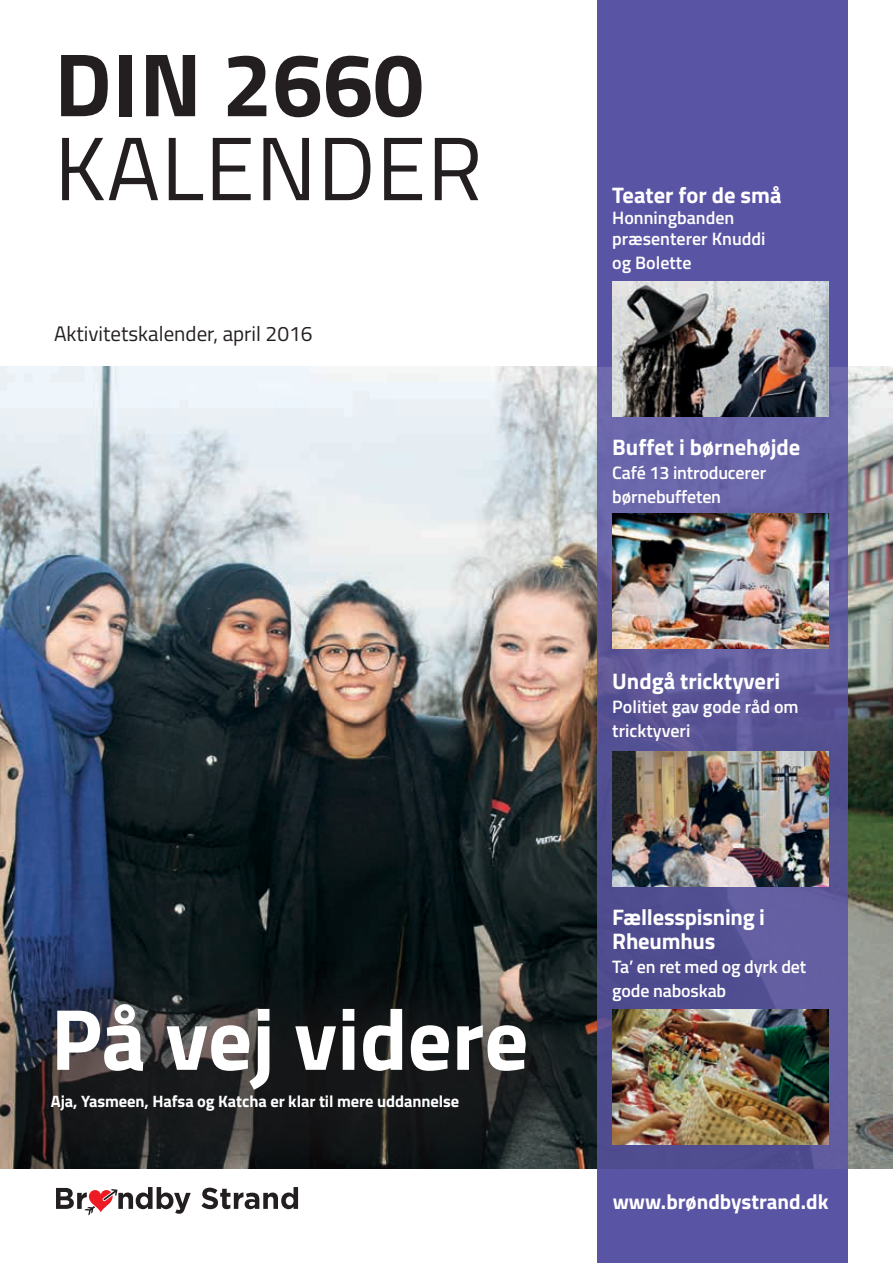
<style>
.page{position:relative;width:893px;height:1263px;background:#fff}
.page>*{position:absolute;margin:0;border:0;box-sizing:border-box;transform-origin:0 0}
.t1{font:90px "Titillium";letter-spacing:.01em;color:#231f20}
.t2{font:700 90px "Titillium";color:#231f20}
.t3{font:700 87px "Titillium";color:#fff}
.t4{font:700 22.5px/24px "Titillium";color:#fff}
.t5{font:21px "Titillium";color:#231f20}
.t6{font:700 21px "Titillium";color:#fff}
.t7{font:600 18px/24px "Titillium";color:#fff}
.t8{font:700 16.5px "Titillium";letter-spacing:-.005em;color:#fff}
</style>
<div class="page">
<img style="left:0;top:367px;width:893px;height:802px">
<div style="left:0;top:938px;width:615px;height:283px;background:#231f20;opacity:.6"></div>
<div style="left:0;top:1169px;width:893px;height:94px;background:#fff"></div>
<svg style="left:201px;top:1187px;width:97px;height:22px"></svg>
<svg style="left:56px;top:1187px;width:135px;height:28px"></svg>
<svg style="left:597px;top:0;width:251px;height:1263px;background:#5b569f"></svg>
<img style="left:612px;top:751px;width:216px;height:135px">
<img style="left:612px;top:1010px;width:216px;height:135px">
<img style="left:612px;top:281px;width:216px;height:136px">
<img style="left:612px;top:513px;width:216px;height:136px">
<h1 class="t2" style="left:54px;top:16px;width:371px">DIN 2660</h1>
<h1 class="t1" style="left:54px;top:103px;width:430px">KALENDER</h1>
<p class="t5" style="left:54px;top:318px;width:260px">Aktivitetskalender, april 2016</p>
<h2 class="t3" style="left:51px;top:973px;width:479px">På vej videre</h2>
<p class="t8" style="left:51px;top:1089px;width:410px">Aja, Yasmeen, Hafsa og Katcha er klar til mere uddannelse</p>
<p class="t4" style="left:612px;top:182px;width:171px">Teater for de små</p>
<p class="t7" style="left:612px;top:206px;width:155px;line-height:21px">Honningbanden præsenterer Knuddi</p>
<p class="t7" style="left:612px;top:250px;width:81px">og Bolette</p>
<p class="t4" style="left:612px;top:434px;width:190px">Buffet i børnehøjde</p>
<p class="t7" style="left:612px;top:460px;width:155px">Café 13 introducerer børnebuffeten</p>
<p class="t4" style="left:612px;top:668px;width:169px">Undgå tricktyveri</p>
<p class="t7" style="left:612px;top:694px;width:188px">Politiet gav gode råd om tricktyveri</p>
<p class="t4" style="left:612px;top:903px;width:154px">Fællesspisning i<br>Rheumhus</p>
<p class="t7" style="left:612px;top:953px;width:196px">Ta’ en ret med og dyrk det gode naboskab</p>
<p class="t6" style="left:613px;top:1185px;width:217px">www.brøndbystrand.dk</p>
</div>
